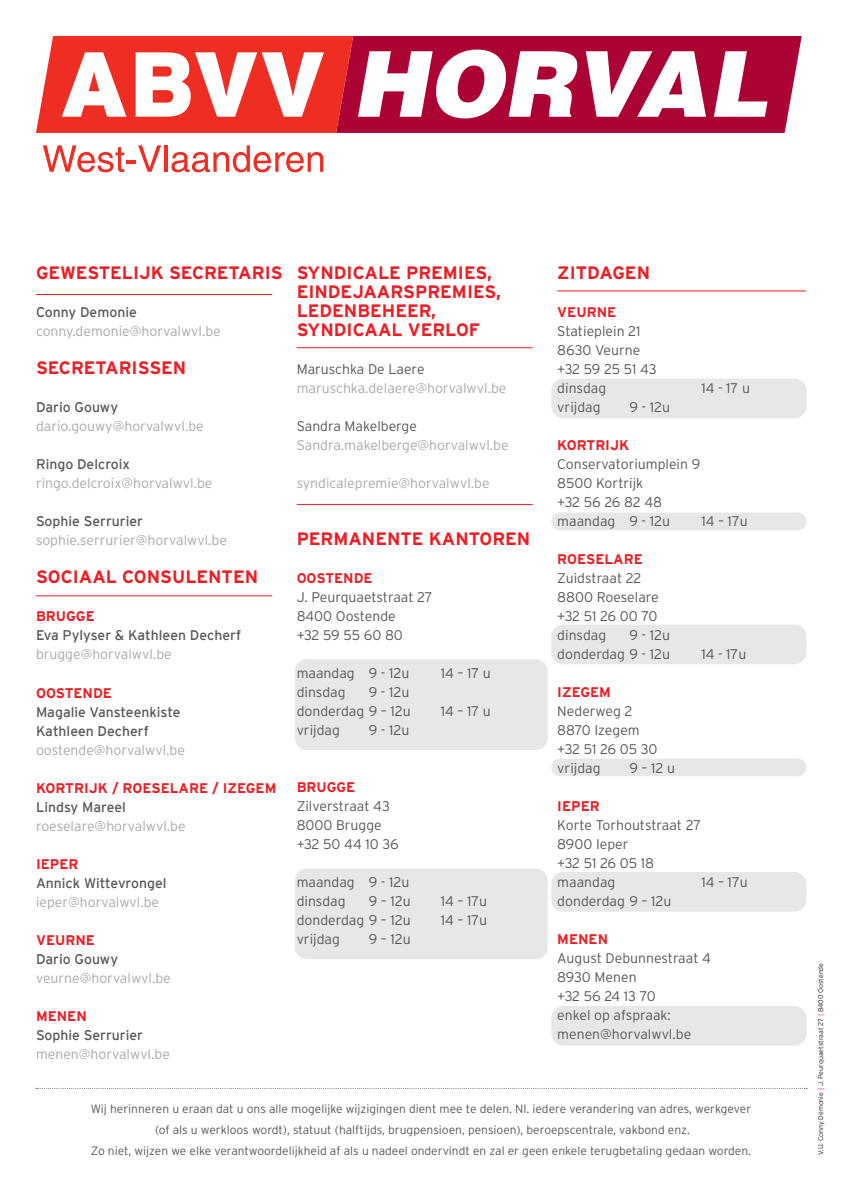
<style>
.page{position:relative;width:842px;height:1191px;background:#fff}
.page>*{position:absolute;margin:0;border:0;box-sizing:border-box;transform-origin:0 0}
.t1{font:700 18px "Interstate";color:#ee1d23}
.t2{font:300 14px "Interstate";color:#57585a}
.t3{font:300 14px "Interstate";color:#a8a9ad}
.t4{font:14px "Interstate";color:#57585a}
.t5{font:700 14px "Interstate";color:#ee1d23}
.t6{font:300 12px/21px "Interstate";color:#57585a;text-align:center}
.t7{font:300 7px "Interstate";color:#231f20}
.s1{color:#ee1d23}
</style>
<div class="page">
<div style="left:295px;top:659px;width:253px;height:91px;background:#e6e7e9;border-radius:12px"></div>
<div style="left:551px;top:378px;width:255px;height:40px;background:#e6e7e9;border-radius:12px"></div>
<div style="left:551px;top:624px;width:255px;height:40px;background:#e6e7e9;border-radius:12px"></div>
<div style="left:551px;top:872px;width:255px;height:39px;background:#e6e7e9;border-radius:12px"></div>
<div style="left:551px;top:1006px;width:255px;height:39px;background:#e6e7e9;border-radius:12px"></div>
<div style="left:551px;top:512px;width:255px;height:18px;background:#e6e7e9;border-radius:9px"></div>
<div style="left:551px;top:758px;width:255px;height:18px;background:#e6e7e9;border-radius:9px"></div>
<div style="left:295px;top:868px;width:253px;height:91px;background:#e6e7e9;border-radius:12px"></div>
<svg style="left:579px;top:36px;width:223px;height:97px;fill:#ab0333"></svg>
<svg style="left:36px;top:36px;width:543px;height:97px"></svg>
<svg style="left:586px;top:51px;width:120px;height:66px"></svg>
<svg style="left:714px;top:51px;width:53px;height:66px"></svg>
<svg style="left:43px;top:145px;width:118px;height:27px"></svg>
<hr style="left:164px;top:145px;width:4px;height:27px;background:#ee2e22">
<svg style="left:171px;top:145px;width:152px;height:27px"></svg>
<svg style="left:36px;top:1088px;width:771px;height:1px"></svg>
<hr style="left:36px;top:294px;width:236px;height:1px;background:#ee1d23">
<hr style="left:36px;top:595px;width:236px;height:1px;background:#ee1d23">
<hr style="left:557px;top:290px;width:249px;height:1px;background:#ee1d23">
<hr style="left:297px;top:347px;width:236px;height:1px;background:#ee1d23">
<hr style="left:297px;top:504px;width:236px;height:1px;background:#ee1d23">
<p class="t1" style="left:36px;top:263px;width:248px">GEWESTELIJK SECRETARIS</p>
<p class="t4" style="left:36px;top:304px;width:102px">Conny Demonie</p>
<p class="t3" style="left:36px;top:323px;width:186px">conny.demonie@horvalwvl.be</p>
<p class="t1" style="left:36px;top:358px;width:152px">SECRETARISSEN</p>
<p class="t4" style="left:36px;top:399px;width:84px">Dario Gouwy</p>
<p class="t3" style="left:36px;top:418px;width:169px">dario.gouwy@horvalwvl.be</p>
<p class="t4" style="left:36px;top:456px;width:96px">Ringo Delcroix</p>
<p class="t3" style="left:36px;top:475px;width:178px">ringo.delcroix@horvalwvl.be</p>
<p class="t4" style="left:36px;top:513px;width:109px">Sophie Serrurier</p>
<p class="t3" style="left:36px;top:532px;width:192px">sophie.serrurier@horvalwvl.be</p>
<p class="t1" style="left:36px;top:567px;width:224px">SOCIAAL CONSULENTEN</p>
<p class="t5" style="left:36px;top:609px;width:60px">BRUGGE</p>
<p class="t4" style="left:36px;top:627px;width:207px">Eva Pylyser &amp; Kathleen Decherf</p>
<p class="t3" style="left:36px;top:646px;width:137px">brugge@horvalwvl.be</p>
<p class="t5" style="left:36px;top:685px;width:78px">OOSTENDE</p>
<p class="t4" style="left:36px;top:703px;width:146px">Magalie Vansteenkiste</p>
<p class="t4" style="left:36px;top:722px;width:114px">Kathleen Decherf</p>
<p class="t3" style="left:36px;top:741px;width:150px">oostende@horvalwvl.be</p>
<p class="t5" style="left:36px;top:780px;width:242px">KORTRIJK / ROESELARE / IZEGEM</p>
<p class="t4" style="left:36px;top:798px;width:91px">Lindsy Mareel</p>
<p class="t3" style="left:36px;top:817px;width:151px">roeselare@horvalwvl.be</p>
<p class="t5" style="left:36px;top:856px;width:44px">IEPER</p>
<p class="t4" style="left:36px;top:874px;width:132px">Annick Wittevrongel</p>
<p class="t3" style="left:36px;top:893px;width:125px">ieper@horvalwvl.be</p>
<p class="t5" style="left:36px;top:932px;width:60px">VEURNE</p>
<p class="t4" style="left:36px;top:950px;width:84px">Dario Gouwy</p>
<p class="t3" style="left:36px;top:969px;width:136px">veurne@horvalwvl.be</p>
<p class="t5" style="left:36px;top:1008px;width:52px">MENEN</p>
<p class="t4" style="left:36px;top:1026px;width:109px">Sophie Serrurier</p>
<p class="t3" style="left:36px;top:1045px;width:135px">menen@horvalwvl.be</p>
<p class="t1" style="left:297px;top:262px;width:197px">SYNDICALE PREMIES,</p>
<p class="t1" style="left:297px;top:281px;width:206px">EINDEJAARSPREMIES,</p>
<p class="t1" style="left:297px;top:300px;width:141px">LEDENBEHEER,</p>
<p class="t1" style="left:297px;top:319px;width:185px">SYNDICAAL VERLOF</p>
<p class="t2" style="left:297px;top:361px;width:129px">Maruschka De Laere</p>
<p class="t3" style="left:297px;top:380px;width:211px">maruschka.delaere@horvalwvl.be</p>
<p class="t2" style="left:297px;top:418px;width:122px">Sandra Makelberge</p>
<p class="t3" style="left:297px;top:437px;width:213px">Sandra.makelberge@horvalwvl.be</p>
<p class="t3" style="left:297px;top:475px;width:194px">syndicalepremie@horvalwvl.be</p>
<p class="t1" style="left:297px;top:528px;width:235px">PERMANENTE KANTOREN</p>
<p class="t5" style="left:297px;top:570px;width:78px">OOSTENDE</p>
<p class="t2" style="left:297px;top:589px;width:138px">J. Peurquaetstraat 27</p>
<p class="t2" style="left:297px;top:608px;width:101px">8400 Oostende</p>
<p class="t2" style="left:297px;top:627px;width:108px">+32 59 55 60 80</p>
<p class="t2" style="left:297px;top:665px;width:114px">maandag 9 - 12u</p>
<p class="t2" style="left:441px;top:665px;width:52px">14 – 17 u</p>
<p class="t2" style="left:297px;top:684px;width:50px">dinsdag</p>
<p class="t2" style="left:369px;top:684px;width:42px">9 - 12u</p>
<p class="t2" style="left:297px;top:703px;width:116px">donderdag 9 – 12u</p>
<p class="t2" style="left:441px;top:703px;width:52px">14 – 17 u</p>
<p class="t2" style="left:297px;top:722px;width:45px">vrijdag</p>
<p class="t2" style="left:369px;top:722px;width:42px">9 - 12u</p>
<p class="t5" style="left:297px;top:779px;width:60px">BRUGGE</p>
<p class="t2" style="left:297px;top:798px;width:95px">Zilverstraat 43</p>
<p class="t2" style="left:297px;top:817px;width:87px">8000 Brugge</p>
<p class="t2" style="left:297px;top:836px;width:104px">+32 50 44 10 36</p>
<p class="t2" style="left:297px;top:874px;width:114px">maandag 9 - 12u</p>
<p class="t2" style="left:297px;top:893px;width:50px">dinsdag</p>
<p class="t2" style="left:369px;top:893px;width:44px">9 – 12u</p>
<p class="t2" style="left:441px;top:893px;width:48px">14 – 17u</p>
<p class="t2" style="left:297px;top:912px;width:116px">donderdag 9 – 12u</p>
<p class="t2" style="left:441px;top:912px;width:48px">14 – 17u</p>
<p class="t2" style="left:297px;top:931px;width:45px">vrijdag</p>
<p class="t2" style="left:369px;top:931px;width:44px">9 – 12u</p>
<p class="t1" style="left:557px;top:262px;width:94px">ZITDAGEN</p>
<p class="t5" style="left:557px;top:304px;width:60px">VEURNE</p>
<p class="t2" style="left:557px;top:323px;width:85px">Statieplein 21</p>
<p class="t2" style="left:557px;top:342px;width:85px">8630 Veurne</p>
<p class="t2" style="left:557px;top:361px;width:101px">+32 59 25 51 43</p>
<p class="t2" style="left:557px;top:380px;width:50px">dinsdag</p>
<p class="t2" style="left:701px;top:380px;width:50px">14 - 17 u</p>
<p class="t2" style="left:557px;top:399px;width:45px">vrijdag</p>
<p class="t2" style="left:629px;top:399px;width:42px">9 - 12u</p>
<p class="t5" style="left:557px;top:437px;width:73px">KORTRIJK</p>
<p class="t2" style="left:557px;top:456px;width:144px">Conservatoriumplein 9</p>
<p class="t2" style="left:557px;top:475px;width:88px">8500 Kortrijk</p>
<p class="t2" style="left:557px;top:494px;width:106px">+32 56 26 82 48</p>
<p class="t2" style="left:557px;top:513px;width:114px">maandag 9 - 12u</p>
<p class="t2" style="left:701px;top:513px;width:48px">14 – 17u</p>
<p class="t5" style="left:557px;top:551px;width:87px">ROESELARE</p>
<p class="t2" style="left:557px;top:570px;width:86px">Zuidstraat 22</p>
<p class="t2" style="left:557px;top:589px;width:103px">8800 Roeselare</p>
<p class="t2" style="left:557px;top:608px;width:102px">+32 51 26 00 70</p>
<p class="t2" style="left:557px;top:627px;width:50px">dinsdag</p>
<p class="t2" style="left:629px;top:627px;width:42px">9 - 12u</p>
<p class="t2" style="left:557px;top:646px;width:114px">donderdag 9 - 12u</p>
<p class="t2" style="left:701px;top:646px;width:46px">14 - 17u</p>
<p class="t5" style="left:557px;top:684px;width:55px">IZEGEM</p>
<p class="t2" style="left:557px;top:703px;width:77px">Nederweg 2</p>
<p class="t2" style="left:557px;top:722px;width:84px">8870 Izegem</p>
<p class="t2" style="left:557px;top:741px;width:102px">+32 51 26 05 30</p>
<p class="t2" style="left:557px;top:760px;width:45px">vrijdag</p>
<p class="t2" style="left:629px;top:760px;width:47px">9 – 12 u</p>
<p class="t5" style="left:557px;top:798px;width:44px">IEPER</p>
<p class="t2" style="left:557px;top:817px;width:145px">Korte Torhoutstraat 27</p>
<p class="t2" style="left:557px;top:836px;width:73px">8900 Ieper</p>
<p class="t2" style="left:557px;top:855px;width:98px">+32 51 26 05 18</p>
<p class="t2" style="left:557px;top:874px;width:60px">maandag</p>
<p class="t2" style="left:701px;top:874px;width:48px">14 – 17u</p>
<p class="t2" style="left:557px;top:893px;width:116px">donderdag 9 – 12u</p>
<p class="t5" style="left:557px;top:931px;width:52px">MENEN</p>
<p class="t2" style="left:557px;top:950px;width:155px">August Debunnestraat 4</p>
<p class="t2" style="left:557px;top:969px;width:81px">8930 Menen</p>
<p class="t2" style="left:557px;top:988px;width:100px">+32 56 24 13 70</p>
<p class="t2" style="left:557px;top:1007px;width:115px">enkel op afspraak:</p>
<p class="t2" style="left:557px;top:1026px;width:135px">menen@horvalwvl.be</p>
<p class="t6" style="left:91px;top:1098px;width:662px">Wij herinneren u eraan dat u ons alle mogelijke wijzigingen dient mee te delen. Nl. iedere verandering van adres, werkgever (of als u werkloos wordt), statuut (halftijds, brugpensioen, pensioen), beroepscentrale, vakbond enz.</p>
<p class="t6" style="left:91px;top:1140px;width:662px">Zo niet, wijzen we elke verantwoordelijkheid af als u nadeel ondervindt en zal er geen enkele terugbetaling gedaan worden.</p>
<p class="t7" style="left:817px;top:1155px;width:194px;rotate:-90deg">V.U. Conny Demonie <span class="s1">|</span> J. Peurquaetstraat 27 <span class="s1">|</span> 8400 Oostende</p>
</div>
